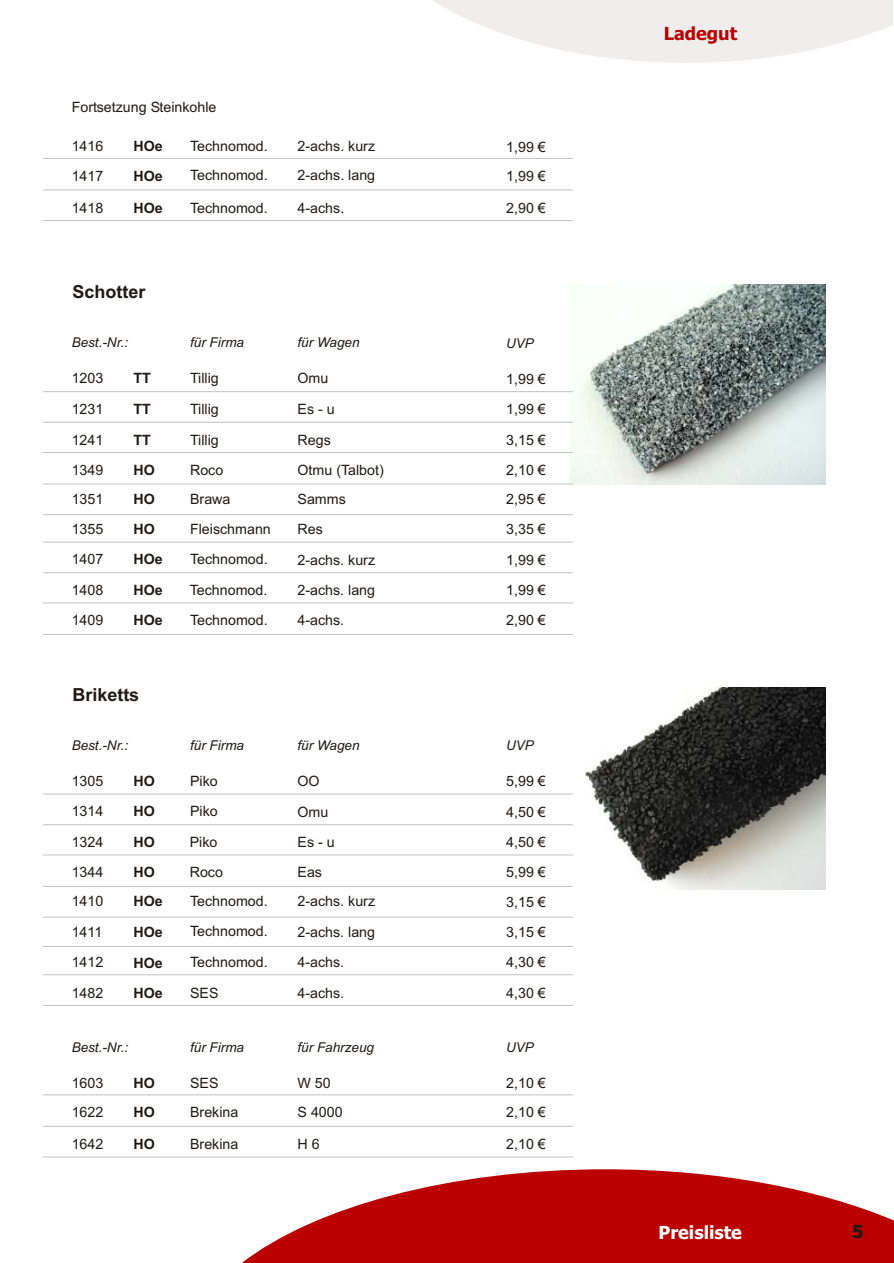
<style>
.page{position:relative;width:894px;height:1263px;background:#fff}
.page>*{position:absolute;margin:0;border:0;box-sizing:border-box;transform-origin:0 0}
.t1{font:700 18px "Arial";color:#1f1a17}
.t2{font:700 18px "Tahoma";color:#fff}
.t3{font:700 18px "Tahoma";color:#ba0000}
.t4{font:700 18px "Tahoma";color:#1f1a17}
.t5{font:14.25px/30.3px "Arial";color:#1f1a17}
.t6{font:700 14.25px/30.3px "Arial";color:#1f1a17}
.t7{font:italic 13.5px "Arial";color:#1f1a17}
</style>
<div class="page">
<img style="left:571px;top:285px;width:255px;height:199px">
<hr style="left:43px;top:452px;width:530px;height:1px;background:#c2c2c2">
<hr style="left:43px;top:422px;width:530px;height:1px;background:#c2c2c2">
<hr style="left:43px;top:391px;width:530px;height:1px;background:#c2c2c2">
<hr style="left:43px;top:514px;width:530px;height:1px;background:#c2c2c2">
<hr style="left:43px;top:484px;width:530px;height:1px;background:#c2c2c2">
<hr style="left:43px;top:603px;width:530px;height:1px;background:#c2c2c2">
<hr style="left:43px;top:572px;width:530px;height:1px;background:#c2c2c2">
<hr style="left:43px;top:542px;width:530px;height:1px;background:#c2c2c2">
<hr style="left:43px;top:634px;width:530px;height:1px;background:#c2c2c2">
<img style="left:571px;top:688px;width:255px;height:201px">
<hr style="left:43px;top:855px;width:530px;height:1px;background:#c2c2c2">
<hr style="left:43px;top:824px;width:530px;height:1px;background:#c2c2c2">
<hr style="left:43px;top:794px;width:530px;height:1px;background:#c2c2c2">
<hr style="left:43px;top:946px;width:530px;height:1px;background:#c2c2c2">
<hr style="left:43px;top:917px;width:530px;height:1px;background:#c2c2c2">
<hr style="left:43px;top:886px;width:530px;height:1px;background:#c2c2c2">
<hr style="left:43px;top:1095px;width:530px;height:1px;background:#c2c2c2">
<hr style="left:43px;top:1005px;width:530px;height:1px;background:#c2c2c2">
<hr style="left:43px;top:975px;width:530px;height:1px;background:#c2c2c2">
<hr style="left:43px;top:1157px;width:530px;height:1px;background:#c2c2c2">
<hr style="left:43px;top:1126px;width:530px;height:1px;background:#c2c2c2">
<svg style="left:242px;top:1169px;width:652px;height:94px;fill:#ba0000"></svg>
<svg style="left:433px;top:0;width:460px;height:63px"></svg>
<hr style="left:43px;top:158px;width:530px;height:1px;background:#c2c2c2">
<hr style="left:43px;top:220px;width:530px;height:1px;background:#c2c2c2">
<hr style="left:43px;top:190px;width:530px;height:1px;background:#c2c2c2">
<p class="t5" style="left:72px;top:93px;width:146px">Fortsetzung Steinkohle</p>
<p class="t5" style="left:72px;top:133px;width:33px">1416</p>
<p class="t6" style="left:133px;top:133px;width:31px">HOe</p>
<p class="t5" style="left:506px;top:134px;width:41px;line-height:28.7px">1,99 €<br>1,99 €</p>
<p class="t5" style="left:298px;top:133px;width:79px;line-height:29.1px">2-achs. kurz<br>2-achs. lang</p>
<p class="t5" style="left:298px;top:194px;width:48px">4-achs.</p>
<p class="t5" style="left:506px;top:194px;width:41px">2,90 €</p>
<p class="t5" style="left:190px;top:133px;width:79px;line-height:29.1px">Technomod.<br>Technomod.</p>
<p class="t5" style="left:72px;top:162px;width:33px">1417</p>
<p class="t6" style="left:133px;top:162px;width:31px">HOe</p>
<p class="t5" style="left:72px;top:194px;width:33px">1418</p>
<p class="t6" style="left:133px;top:194px;width:31px">HOe</p>
<p class="t5" style="left:190px;top:194px;width:79px">Technomod.</p>
<p class="t1" style="left:73px;top:285px;width:75px">Schotter</p>
<p class="t7" style="left:72px;top:337px;width:58px">Best.-Nr.:</p>
<p class="t7" style="left:298px;top:337px;width:64px">für Wagen</p>
<p class="t7" style="left:506px;top:338px;width:29px">UVP</p>
<p class="t7" style="left:190px;top:337px;width:55px">für Firma</p>
<p class="t5" style="left:190px;top:364px;width:35px">Tillig<br>Tillig<br>Tillig<br>Roco</p>
<p class="t5" style="left:190px;top:485px;width:42px">Brawa</p>
<p class="t5" style="left:298px;top:364px;width:39px;line-height:30.8px">Omu<br>Es - u</p>
<p class="t5" style="left:72px;top:365px;width:33px">1203</p>
<p class="t6" style="left:133px;top:365px;width:19px">TT</p>
<p class="t5" style="left:506px;top:365px;width:41px">1,99 €<br>1,99 €</p>
<p class="t5" style="left:72px;top:395px;width:33px">1231</p>
<p class="t6" style="left:133px;top:395px;width:19px">TT</p>
<p class="t5" style="left:298px;top:426px;width:35px">Regs</p>
<p class="t5" style="left:506px;top:426px;width:41px">3,15 €<br>2,10 €</p>
<p class="t5" style="left:72px;top:426px;width:33px">1241</p>
<p class="t6" style="left:133px;top:426px;width:19px">TT</p>
<p class="t6" style="left:133px;top:456px;width:23px">HO</p>
<p class="t5" style="left:72px;top:456px;width:33px">1349</p>
<p class="t5" style="left:298px;top:456px;width:88px">Otmu (Talbot)</p>
<p class="t5" style="left:72px;top:485px;width:33px">1351</p>
<p class="t6" style="left:133px;top:485px;width:23px">HO</p>
<p class="t5" style="left:298px;top:485px;width:50px">Samms</p>
<p class="t5" style="left:506px;top:486px;width:41px">2,95 €</p>
<p class="t5" style="left:72px;top:515px;width:33px">1355</p>
<p class="t6" style="left:133px;top:515px;width:23px">HO</p>
<p class="t5" style="left:506px;top:516px;width:41px">3,35 €<br>1,99 €</p>
<p class="t5" style="left:190px;top:515px;width:83px;line-height:30.8px">Fleischmann<br>Technomod.<br>Technomod.</p>
<p class="t5" style="left:298px;top:515px;width:79px;line-height:30.8px">Res<br>2-achs. kurz</p>
<p class="t5" style="left:72px;top:546px;width:33px">1407</p>
<p class="t6" style="left:133px;top:546px;width:31px">HOe</p>
<p class="t5" style="left:298px;top:576px;width:79px">2-achs. lang</p>
<p class="t5" style="left:506px;top:576px;width:41px">1,99 €<br>2,90 €</p>
<p class="t5" style="left:72px;top:576px;width:33px">1408</p>
<p class="t6" style="left:133px;top:576px;width:31px">HOe</p>
<p class="t6" style="left:133px;top:606px;width:31px">HOe</p>
<p class="t5" style="left:190px;top:606px;width:79px">Technomod.</p>
<p class="t5" style="left:72px;top:606px;width:33px">1409</p>
<p class="t5" style="left:298px;top:607px;width:48px">4-achs.</p>
<p class="t1" style="left:73px;top:688px;width:68px">Briketts</p>
<p class="t7" style="left:72px;top:740px;width:58px">Best.-Nr.:</p>
<p class="t7" style="left:298px;top:740px;width:64px">für Wagen</p>
<p class="t7" style="left:506px;top:740px;width:29px">UVP</p>
<p class="t7" style="left:190px;top:740px;width:55px">für Firma</p>
<p class="t5" style="left:190px;top:767px;width:79px">Piko<br>Piko<br>Piko<br>Roco<br>Technomod.<br>Technomod.<br>Technomod.<br>SES</p>
<p class="t5" style="left:298px;top:767px;width:32px;line-height:30.8px">OO<br>Omu</p>
<p class="t5" style="left:72px;top:767px;width:33px">1305</p>
<p class="t6" style="left:133px;top:767px;width:23px">HO</p>
<p class="t5" style="left:506px;top:768px;width:41px">5,99 €<br>4,50 €</p>
<p class="t5" style="left:72px;top:798px;width:33px">1314</p>
<p class="t6" style="left:133px;top:798px;width:23px">HO</p>
<p class="t5" style="left:298px;top:828px;width:39px">Es - u</p>
<p class="t5" style="left:506px;top:828px;width:41px">4,50 €<br>5,99 €</p>
<p class="t5" style="left:72px;top:828px;width:33px">1324</p>
<p class="t6" style="left:133px;top:828px;width:23px">HO</p>
<p class="t6" style="left:133px;top:858px;width:23px">HO</p>
<p class="t5" style="left:72px;top:858px;width:33px">1344</p>
<p class="t5" style="left:298px;top:859px;width:26px">Eas</p>
<p class="t5" style="left:72px;top:887px;width:33px">1410</p>
<p class="t6" style="left:133px;top:887px;width:31px">HOe</p>
<p class="t5" style="left:506px;top:888px;width:41px">3,15 €<br>3,15 €</p>
<p class="t5" style="left:298px;top:887px;width:79px;line-height:30.8px">2-achs. kurz<br>2-achs. lang</p>
<p class="t5" style="left:72px;top:918px;width:32px">1411</p>
<p class="t6" style="left:133px;top:918px;width:31px">HOe</p>
<p class="t5" style="left:298px;top:949px;width:48px">4-achs.</p>
<p class="t5" style="left:506px;top:949px;width:41px">4,30 €<br>4,30 €</p>
<p class="t5" style="left:72px;top:949px;width:33px">1412</p>
<p class="t6" style="left:133px;top:949px;width:31px">HOe<br>HOe</p>
<p class="t5" style="left:72px;top:979px;width:33px">1482</p>
<p class="t5" style="left:298px;top:979px;width:48px">4-achs.</p>
<p class="t7" style="left:72px;top:1042px;width:58px">Best.-Nr.:</p>
<p class="t7" style="left:190px;top:1042px;width:55px">für Firma</p>
<p class="t7" style="left:298px;top:1042px;width:78px">für Fahrzeug</p>
<p class="t7" style="left:506px;top:1043px;width:29px">UVP</p>
<p class="t5" style="left:72px;top:1069px;width:33px">1603</p>
<p class="t6" style="left:133px;top:1069px;width:23px">HO</p>
<p class="t5" style="left:506px;top:1070px;width:41px;line-height:28.7px">2,10 €<br>2,10 €</p>
<p class="t5" style="left:190px;top:1070px;width:50px;line-height:29.1px">SES<br>Brekina</p>
<p class="t5" style="left:298px;top:1070px;width:47px;line-height:29.1px">W 50<br>S 4000</p>
<p class="t5" style="left:298px;top:1130px;width:24px">H 6</p>
<p class="t5" style="left:506px;top:1130px;width:41px">2,10 €</p>
<p class="t5" style="left:72px;top:1098px;width:33px">1622</p>
<p class="t6" style="left:133px;top:1098px;width:23px">HO</p>
<p class="t5" style="left:72px;top:1130px;width:33px">1642</p>
<p class="t6" style="left:133px;top:1130px;width:23px">HO</p>
<p class="t5" style="left:190px;top:1130px;width:50px">Brekina</p>
<p class="t3" style="left:664px;top:26px;width:75px">Ladegut</p>
<p class="t2" style="left:659px;top:1225px;width:85px">Preisliste</p>
<p class="t4" style="left:852px;top:1225px;width:13px">5</p>
</div>
